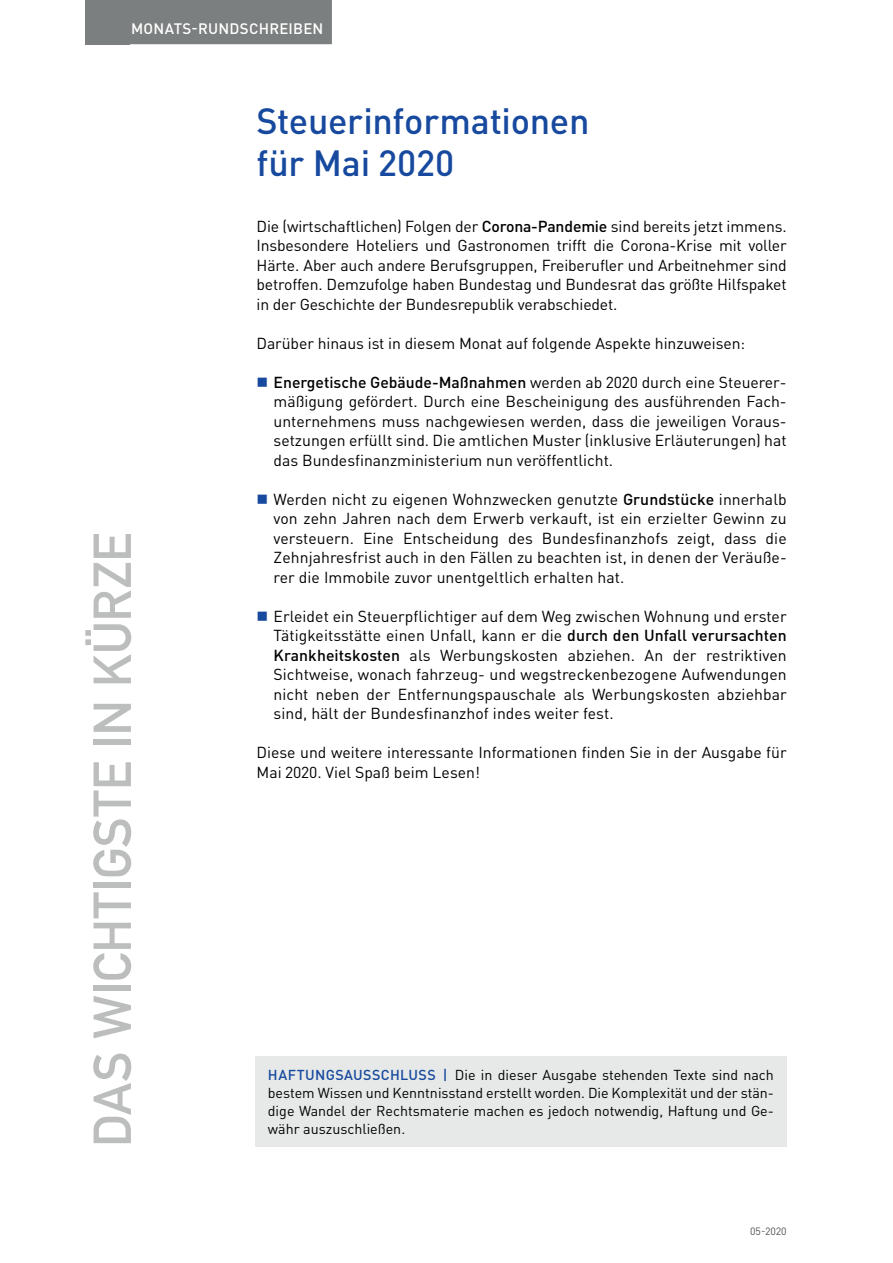
<style>
.page{position:relative;width:893px;height:1263px;background:#fff}
.page>*{position:absolute;margin:0;border:0;box-sizing:border-box;transform-origin:0 0}
.t1{font:52.5px "DIN Mittelschrift Std";color:#bcbdbd}
.t2{font:500 36px/42px "DIN Pro";letter-spacing:-.01em;color:#17499e}
.t3{font:15.75px/19.5px "DIN Pro";color:#000002;text-align:justify}
.t4{font:500 15px "DIN Pro";letter-spacing:.015em;color:#fff}
.t5{font:14.25px/18px "DIN Pro";color:#000002;text-align:justify}
.t6{font:10.5px "DIN Pro";color:#4f5152}
.s1{font-weight:500}
.s2{font-weight:500;color:#17499e}
</style>
<div class="page">
<div style="left:85px;top:0;width:45px;height:44px;background:#7c7f7f"></div>
<div style="left:122px;top:0;width:210px;height:44px;background:#7c7f7f"></div>
<div style="left:255px;top:1057px;width:532px;height:90px;background:#e6e9e8"></div>
<p class="t4" style="left:131px;top:18px;width:194px">MONATS-RUNDSCHREIBEN</p>
<h1 class="t1" style="left:82px;top:1147px;width:616px;rotate:-90deg">DAS WICHTIGSTE IN KÜRZE</h1>
<h2 class="t2" style="left:257px;top:99px;width:334px">Steuerinformationen für Mai 2020</h2>
<p class="t3" style="left:257px;top:216px;width:532px">Die (wirtschaftlichen) Folgen der <span class="s1">Corona-Pandemie</span> sind bereits jetzt immens.<br>Insbesondere Hoteliers und Gastronomen trifft die Corona-Krise mit voller Härte. Aber auch andere Berufsgruppen, Freiberufler und Arbeitnehmer sind betroffen. Demzufolge haben Bundestag und Bundesrat das größte Hilfspaket in der Geschichte der Bundesrepublik verabschiedet.</p>
<p class="t3" style="left:257px;top:333px;width:490px">Darüber hinaus ist in diesem Monat auf folgende Aspekte hinzuweisen:</p>
<p class="t3" style="left:274px;top:372px;width:515px"><span class="s1">Energetische Gebäude-Maßnahmen</span> werden ab 2020 durch eine Steuerer&shy;mäßigung gefördert. Durch eine Bescheinigung des ausführenden Fach&shy;unternehmens muss nachgewiesen werden, dass die jeweiligen Voraus&shy;setzungen erfüllt sind. Die amtlichen Muster (inklusive Erläuterungen) hat das Bundesfinanzministerium nun veröffentlicht.</p>
<p class="t3" style="left:274px;top:489px;width:515px">Werden nicht zu eigenen Wohnzwecken genutzte <span class="s1">Grundstücke</span> innerhalb von zehn Jahren nach dem Erwerb verkauft, ist ein erzielter Gewinn zu versteuern. Eine Entscheidung des Bundesfinanzhofs zeigt, dass die Zehnjahresfrist auch in den Fällen zu beachten ist, in denen der Veräuße&shy;rer die Immobile zuvor unentgeltlich erhalten hat.</p>
<p class="t3" style="left:274px;top:606px;width:515px">Erleidet ein Steuerpflichtiger auf dem Weg zwischen Wohnung und erster Tätigkeitsstätte einen Unfall, kann er die <span class="s1">durch den Unfall verursachten Krankheitskosten</span> als Werbungskosten abziehen. An der restriktiven Sichtweise, wonach fahrzeug- und wegstreckenbezogene Aufwendungen nicht neben der Entfernungspauschale als Werbungskosten abziehbar sind, hält der Bundesfinanzhof indes weiter fest.</p>
<p class="t3" style="left:257px;top:742px;width:532px">Diese und weitere interessante Informationen finden Sie in der Ausgabe für<br>Mai 2020. Viel Spaß beim Lesen!</p>
<p class="t5" style="left:268px;top:1065px;width:508px"><span class="s2">HAFTUNGSAUSSCHLUSS |</span> Die in dieser Ausgabe stehenden Texte sind nach bestem Wissen und Kenntnisstand erstellt worden. Die Komplexität und der stän&shy;dige Wandel der Rechtsmaterie machen es jedoch notwendig, Haftung und Ge&shy;währ auszuschließen.</p>
<p class="t6" style="left:750px;top:1224px;width:38px">05-2020</p>
</div>
